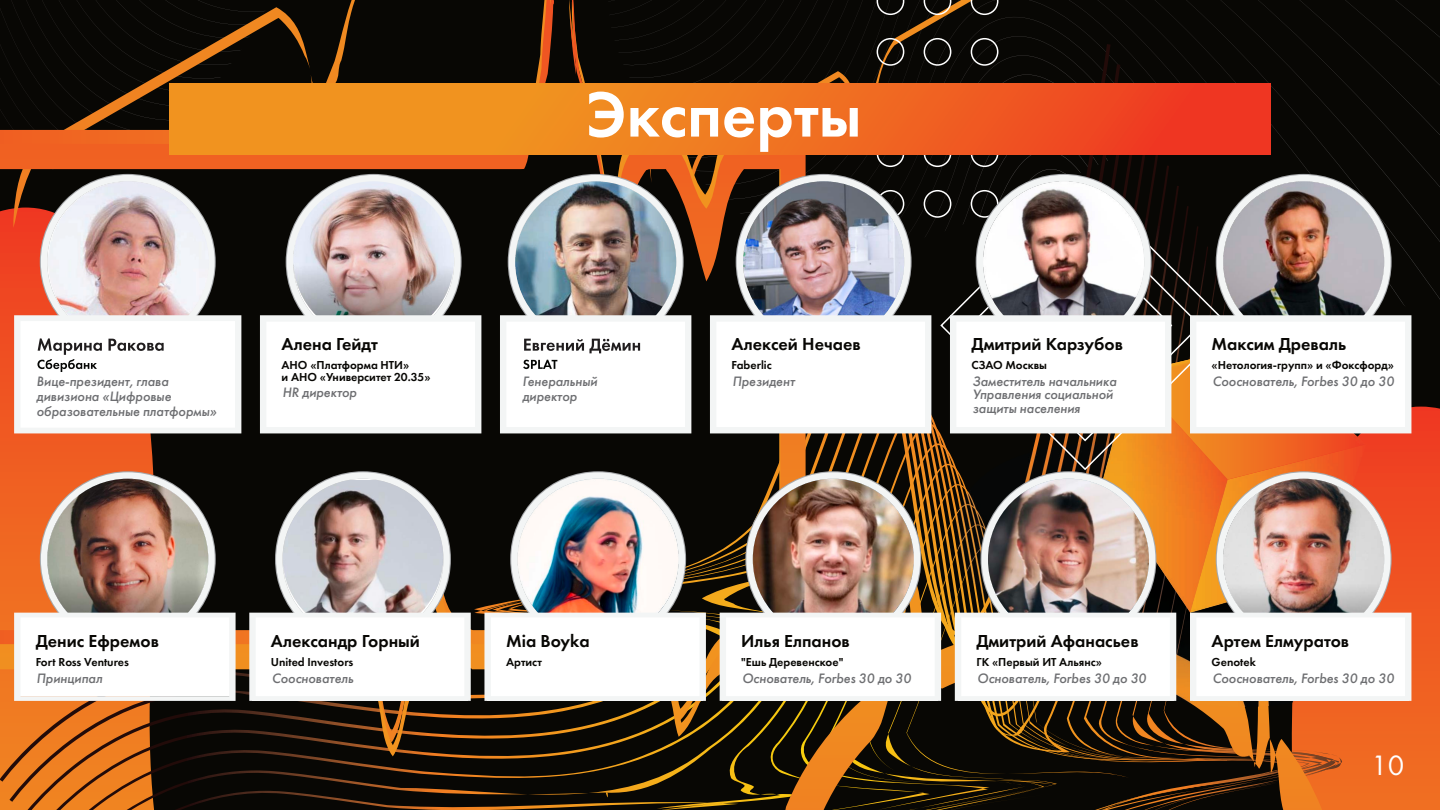
<style>
.page{position:relative;width:1440px;height:810px;background:#fff}
.page>*{position:absolute;margin:0;border:0;box-sizing:border-box;transform-origin:0 0}
.t1{font:66px "Futura Demi C";color:#fff}
.t2{font:29.1px "Futura Book C";color:#fff}
.t3{font:600 18px "Futura PT";color:#080704}
.t4{font:italic 13.5px/15px "Futura Futuris C";color:#6d6e71}
.t5{font:600 12px/12px "Futura PT";color:#080704}
</style>
<div class="page">
<div style="left:1344px;top:701px;width:96px;height:109px;background:#f06922"></div>
<svg style="left:175px;top:756px;width:592px;height:54px;background:#201507"></svg>
<svg style="left:785px;top:701px;width:537px;height:109px;background:#472a0b"></svg>
<img style="left:956px;top:701px;width:426px;height:6px">
<svg style="left:0;top:701px;width:806px;height:55px;background:#47290c"></svg>
<img style="left:0;top:0;width:1440px;height:701px">
<h1 class="t1" style="left:586px;top:87px;width:277px">Эксперты</h1>
<h3 class="t3" style="left:282px;top:336px;width:98px">Алена Гейдт</h3>
<p class="t5" style="left:282px;top:360px;width:150px">АНО «Платформа НТИ»<br>и АНО «Университет 20.35»</p>
<h3 class="t3" style="left:732px;top:336px;width:131px">Алексей Нечаев</h3>
<p class="t5" style="left:732px;top:360px;width:42px">Faberlic</p>
<p class="t4" style="left:37px;top:375px;width:182px">Вице-президент, глава дивизиона «Цифровые образовательные платформы»</p>
<p class="t4" style="left:523px;top:375px;width:76px">Генеральный директор</p>
<p class="t4" style="left:733px;top:375px;width:64px">Президент</p>
<p class="t4" style="left:283px;top:387px;width:76px">HR директор</p>
<h3 class="t3" style="left:972px;top:336px;width:153px">Дмитрий Карзубов</h3>
<p class="t5" style="left:972px;top:360px;width:77px">СЗАО Москвы</p>
<p class="t4" style="left:973px;top:376px;width:146px;line-height:13.5px">Заместитель начальника<br>Управления социальной защиты населения</p>
<h3 class="t3" style="left:1212px;top:336px;width:136px">Максим Древаль</h3>
<p class="t5" style="left:1212px;top:360px;width:184px">«Нетология-групп» и «Фоксфорд»</p>
<p class="t4" style="left:1213px;top:375px;width:183px">Сооснователь, Forbes 30 до 30</p>
<h3 class="t3" style="left:36px;top:633px;width:125px">Денис Ефремов</h3>
<p class="t5" style="left:36px;top:657px;width:95px">Fort Ross Ventures</p>
<p class="t4" style="left:37px;top:672px;width:67px">Принципал</p>
<h3 class="t3" style="left:271px;top:633px;width:151px">Александр Горный</h3>
<p class="t5" style="left:271px;top:657px;width:84px">United Investors</p>
<p class="t4" style="left:272px;top:672px;width:83px">Сооснователь</p>
<h3 class="t3" style="left:506px;top:633px;width:85px">Mia Boyka</h3>
<p class="t5" style="left:506px;top:657px;width:37px">Артист</p>
<h3 class="t3" style="left:741px;top:633px;width:110px">Илья Елпанов</h3>
<p class="t5" style="left:741px;top:657px;width:104px">"Ешь Деревенское"</p>
<p class="t4" style="left:742px;top:672px;width:171px">Основатель, Forbes 30 до 30</p>
<h3 class="t3" style="left:976px;top:633px;width:164px">Дмитрий Афанасьев</h3>
<p class="t5" style="left:976px;top:657px;width:127px">ГК «Первый ИТ Альянс»</p>
<p class="t4" style="left:978px;top:672px;width:171px">Основатель, Forbes 30 до 30</p>
<h3 class="t3" style="left:1212px;top:633px;width:139px">Артем Елмуратов</h3>
<p class="t5" style="left:1212px;top:657px;width:46px">Genotek</p>
<p class="t4" style="left:1213px;top:672px;width:183px">Сооснователь, Forbes 30 до 30</p>
<h2 class="t2" style="left:1371px;top:753px;width:35px">10</h2>
</div>
